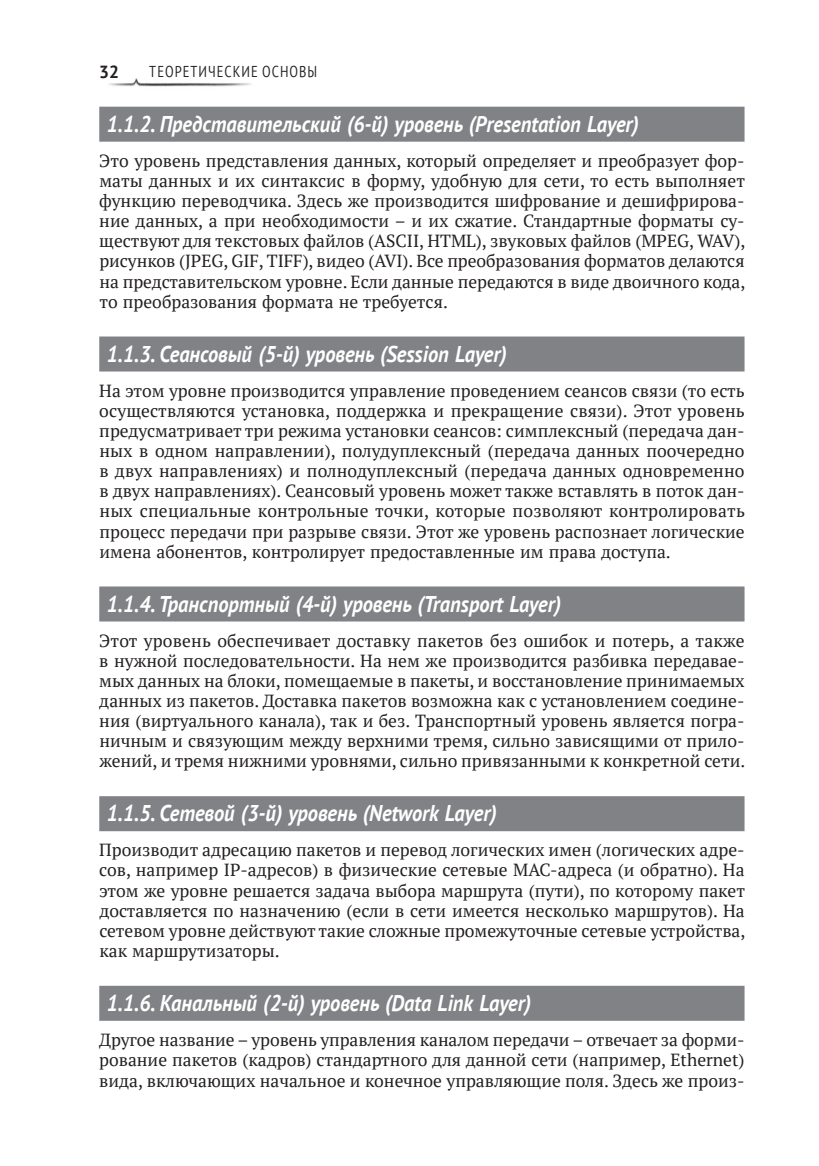
<style>
.page{position:relative;width:819px;height:1166px;background:#fff}
.page>*{position:absolute;margin:0;border:0;box-sizing:border-box;transform-origin:0 0}
.t1{font:italic 700 22.75px "PT Sans";color:#fff;scale:.9 1}
.t2{font:17.5px/20.1px "PT Serif";color:#231f20;text-align:justify}
.t3{font:700 17.5px "PT Sans";color:#231f20}
.t4{font:15.75px "PT Sans";letter-spacing:.08em;color:#231f20;scale:.8 1}
</style>
<div class="page">
<img style="left:109px;top:78px;width:142px;height:9px">
<div style="left:99px;top:107px;width:645px;height:35px;background:#808285"></div>
<div style="left:99px;top:336px;width:645px;height:35px;background:#808285"></div>
<div style="left:99px;top:586px;width:645px;height:35px;background:#808285"></div>
<div style="left:99px;top:796px;width:645px;height:35px;background:#808285"></div>
<div style="left:99px;top:986px;width:645px;height:35px;background:#808285"></div>
<p class="t3" style="left:99px;top:60px;width:21px">32</p>
<p class="t4" style="left:149px;top:61px;width:211px">Теоретические основы</p>
<h1 class="t1" style="left:107px;top:109px;width:593px">1.1.2. Представительский (6-й) уровень (Presentation Layer)</h1>
<p class="t2" style="left:99px;top:150px;width:647px">Это уровень представления данных, который определяет и преобразует фор&shy;маты данных и их синтаксис в форму, удобную для сети, то есть выполняет функцию переводчика. Здесь же производится шифрование и дешифрирова&shy;ние данных, а при необходимости – и их сжатие. Стандартные форматы су&shy;ществуют для текстовых файлов (ASCII, HTML), звуковых файлов (MPEG, WAV), рисунков (JPEG, GIF, TIFF), видео (AVI). Все преобразования форматов делаются на представительском уровне. Если данные передаются в виде двоичного кода, то преобразования формата не требуется.</p>
<h1 class="t1" style="left:107px;top:339px;width:446px">1.1.3. Сеансовый (5-й) уровень (Session Layer)</h1>
<p class="t2" style="left:99px;top:380px;width:647px">На этом уровне производится управление проведением сеансов связи (то есть осуществляются установка, поддержка и прекращение связи). Этот уровень предусматривает три режима установки сеансов: симплексный (передача дан&shy;ных в одном направлении), полудуплексный (передача данных поочередно в двух направлениях) и полнодуплексный (передача данных одновременно в двух направлениях). Сеансовый уровень может также вставлять в поток дан&shy;ных специальные контрольные точки, которые позволяют контролировать процесс передачи при разрыве связи. Этот же уровень распознает логические имена абонентов, контролирует предоставленные им права доступа.</p>
<h1 class="t1" style="left:107px;top:589px;width:506px">1.1.4. Транспортный (4-й) уровень (Transport Layer)</h1>
<p class="t2" style="left:99px;top:630px;width:647px">Этот уровень обеспечивает доставку пакетов без ошибок и потерь, а также в нужной последовательности. На нем же производится разбивка передавае&shy;мых данных на блоки, помещаемые в пакеты, и восстановление принимаемых данных из пакетов. Доставка пакетов возможна как с установлением соедине&shy;ния (виртуального канала), так и без. Транспортный уровень является погра&shy;ничным и связующим между верхними тремя, сильно зависящими от прило&shy;жений, и тремя нижними уровнями, сильно привязанными к конкретной сети.</p>
<h1 class="t1" style="left:107px;top:798px;width:435px">1.1.5. Сетевой (3-й) уровень (Network Layer)</h1>
<p class="t2" style="left:99px;top:840px;width:647px">Производит адресацию пакетов и перевод логических имен (логических адре&shy;сов, например IP-адресов) в физические сетевые MAC-адреса (и обратно). На этом же уровне решается задача выбора маршрута (пути), по которому пакет доставляется по назначению (если в сети имеется несколько маршрутов). На сетевом уровне действуют такие сложные промежуточные сетевые устройства, как маршрутизаторы.</p>
<h1 class="t1" style="left:107px;top:988px;width:473px">1.1.6. Канальный (2-й) уровень (Data Link Layer)</h1>
<p class="t2" style="left:99px;top:1029px;width:646px">Другое название – уровень управления каналом передачи – отвечает за форми&shy;рование пакетов (кадров) стандартного для данной сети (например, Ethernet) вида, включающих начальное и конечное управляющие поля. Здесь же произ-</p>
</div>
